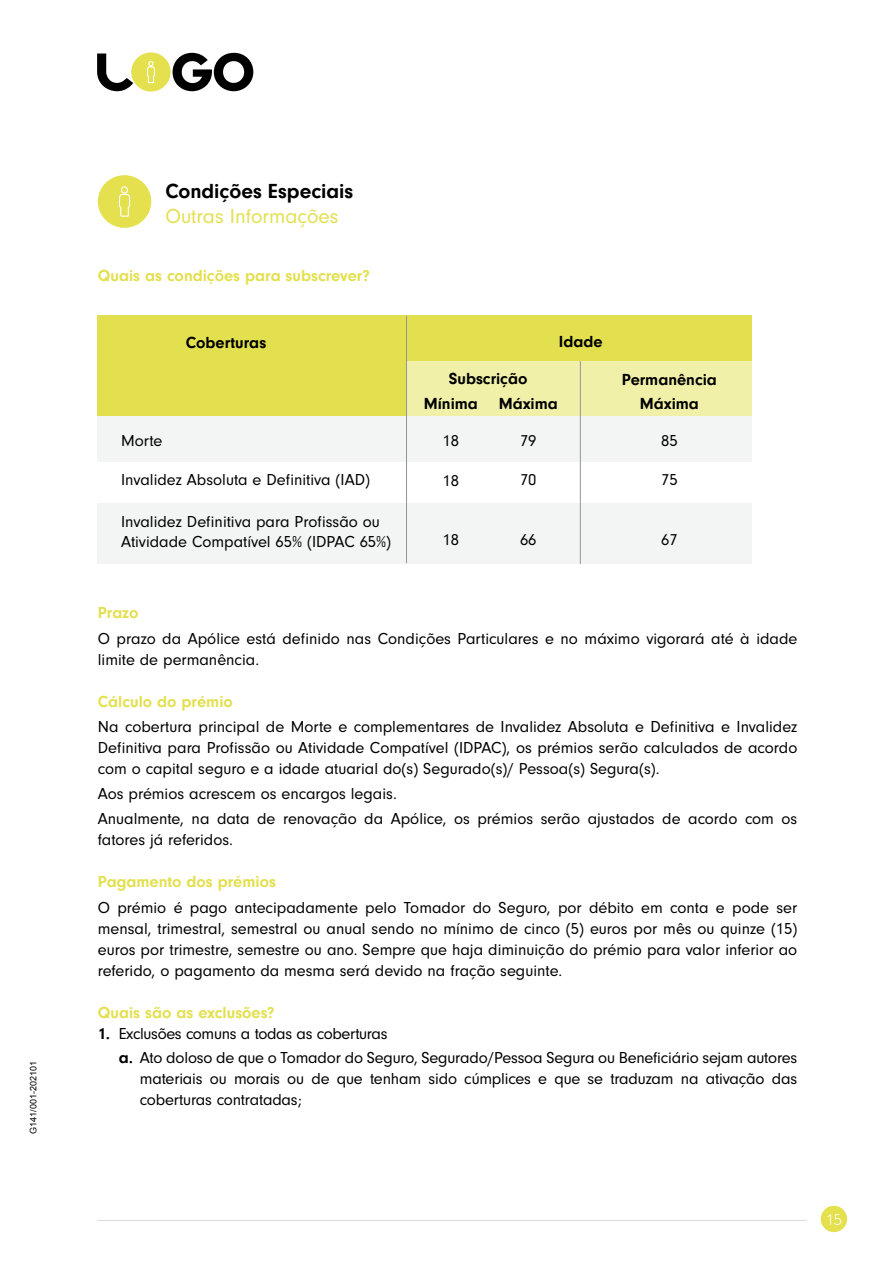
<style>
.page{position:relative;width:893px;height:1263px;background:#fff}
.page>*{position:absolute;margin:0;border:0;box-sizing:border-box;transform-origin:0 0}
.t1{font:700 21px "Neuzeit Gro";color:#000}
.t2{font:21px "Neuzeit Gro";color:#e3e04f}
.t3{font:16.5px/21px "Neuzeit Gro";letter-spacing:-.005em;color:#000}
.t4{font:700 16.5px "Neuzeit Gro";color:#e3e04f}
.t5{font:700 16.5px/23.1px "Neuzeit Gro";color:#000;text-align:center}
.t6{font:300 16.5px "Neuzeit Gro";color:#fff}
.t7{font:9px "Arial";color:#000}
.s1{font-weight:700}
</style>
<div class="page">
<svg style="left:173px;top:53px;width:80px;height:38px"></svg>
<svg style="left:97px;top:54px;width:36px;height:37px"></svg>
<div style="left:131px;top:53px;width:40px;height:39px;background:#e4e04e;border-radius:50%"></div>
<svg style="left:147px;top:61px;width:8px;height:23px"></svg>
<hr style="left:97px;top:1220px;width:709px;height:1px;background:#dcddde">
<div style="left:821px;top:1206px;width:26px;height:26px;background:#e4e04e;border-radius:50%"></div>
<div style="left:97px;top:316px;width:654px;height:45px;background:#e3e04f"></div>
<div style="left:97px;top:361px;width:309px;height:56px;background:#e3e04f"></div>
<div style="left:406px;top:389px;width:345px;height:28px;background:#f1f0a9"></div>
<div style="left:406px;top:361px;width:345px;height:28px;background:#f1f0a9"></div>
<div style="left:97px;top:417px;width:654px;height:45px;background:#f3f4f4"></div>
<div style="left:97px;top:503px;width:654px;height:61px;background:#f3f4f4"></div>
<hr style="left:406px;top:316px;width:1px;height:247px;background:#939598">
<hr style="left:580px;top:361px;width:1px;height:203px;background:#939598">
<div style="left:98px;top:175px;width:53px;height:53px;background:#e4e04e;border-radius:50%"></div>
<svg style="left:119px;top:186px;width:12px;height:31px"></svg>
<p class="t7" style="left:27px;top:1133px;width:74px;rotate:-90deg">G141/001-202101</p>
<p class="t1" style="left:165px;top:179px;width:189px">Condições Especiais</p>
<p class="t2" style="left:165px;top:205px;width:174px">Outras Informações</p>
<p class="t4" style="left:98px;top:266px;width:274px">Quais as condições para subscrever?</p>
<p class="t5" style="left:186px;top:331px;width:82px">Coberturas</p>
<p class="t5" style="left:559px;top:330px;width:45px">Idade</p>
<p class="t3" style="left:121px;top:431px;width:43px">Morte</p>
<p class="t3" style="left:121px;top:470px;width:250px">Invalidez Absoluta e Definitiva (IAD)</p>
<p class="t3" style="left:121px;top:512px;width:272px;line-height:19.5px">Invalidez Definitiva para Profissão ou<br>Atividade Compatível 65% (IDPAC 65%)</p>
<p class="t5" style="left:449px;top:367px;width:80px">Subscrição</p>
<p class="t5" style="left:622px;top:369px;width:97px">Permanência<br>Máxima</p>
<p class="t3" style="left:443px;top:431px;width:18px">18</p>
<p class="t3" style="left:443px;top:470px;width:18px">18</p>
<p class="t5" style="left:424px;top:392px;width:56px">Mínima</p>
<p class="t5" style="left:499px;top:392px;width:61px">Máxima</p>
<p class="t3" style="left:520px;top:430px;width:18px">79</p>
<p class="t3" style="left:520px;top:470px;width:18px">70</p>
<p class="t3" style="left:661px;top:430px;width:18px">85</p>
<p class="t3" style="left:661px;top:470px;width:18px">75</p>
<p class="t3" style="left:443px;top:530px;width:18px">18</p>
<p class="t3" style="left:520px;top:529px;width:18px">66</p>
<p class="t3" style="left:661px;top:529px;width:18px">67</p>
<p class="t4" style="left:98px;top:604px;width:42px">Prazo</p>
<p class="t3" style="left:98px;top:628px;width:701px">O prazo da Apólice está defi nido nas Condições Particulares e no máximo vigorará até à idade limite de permanência.</p>
<p class="t4" style="left:98px;top:692px;width:137px">Cálculo do prémio</p>
<p class="t3" style="left:98px;top:716px;width:701px;text-align:justify">Na cobertura principal de Morte e complementares de Invalidez Absoluta e Defi nitiva e Invalidez Defi nitiva para Profissão ou Atividade Compatível (IDPAC), os prémios serão calculados de acordo com o capital seguro e a idade atuarial do(s) Segurado(s)/ Pessoa(s) Segura(s).</p>
<p class="t3" style="left:98px;top:781px;width:701px;line-height:25.2px">Aos prémios acrescem os encargos legais.<br>Anualmente, na data de renovação da Apólice, os prémios serão ajustados de acordo com os</p>
<p class="t3" style="left:98px;top:830px;width:137px">fatores já referidos.</p>
<p class="t4" style="left:98px;top:873px;width:180px">Pagamento dos prémios</p>
<p class="t3" style="left:98px;top:897px;width:701px;text-align:justify">O prémio é pago antecipadamente pelo Tomador do Seguro, por débito em conta e pode ser mensal, trimestral, semestral ou anual sendo no mínimo de cinco (5) euros por mês ou quinze (15) euros por trimestre, semestre ou ano. Sempre que haja diminuição do prémio para valor inferior ao referido, o pagamento da mesma será devido na fração seguinte.</p>
<p class="t4" style="left:98px;top:1003px;width:178px">Quais são as exclusões?</p>
<p class="t3" style="left:119px;top:1021px;width:680px;line-height:24px;text-indent:-21px"><span class="s1">1.</span> Exclusões comuns a todas as coberturas<br><span class="s1">a.</span> Ato doloso de que o Tomador do Seguro, Segurado/Pessoa Segura ou Beneficiário sejam autores</p>
<p class="t3" style="left:140px;top:1068px;width:659px">materiais ou morais ou de que tenham sido cúmplices e que se traduzam na ativação das coberturas contratadas;</p>
<p class="t6" style="left:826px;top:1211px;width:18px">15</p>
</div>
